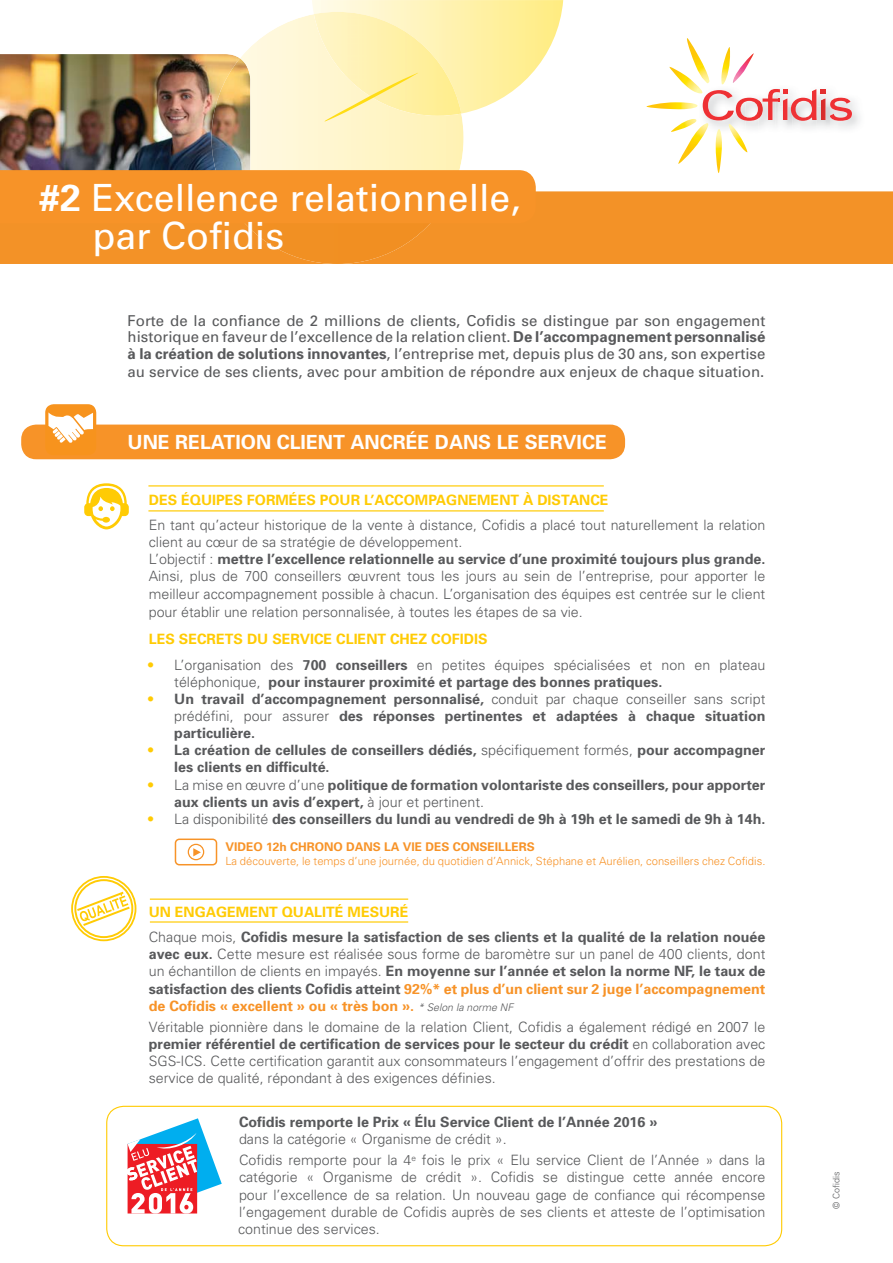
<style>
.page{position:relative;width:893px;height:1263px;background:#fff}
.page>*{position:absolute;margin:0;border:0;box-sizing:border-box;transform-origin:0 0}
.t1{font:37.5px/37.5px "Univers";color:#fff}
.t2{font:700 19.5px "Univers";color:#fff}
.t3{font:15px/16.5px "Univers";color:#58595b;text-align:justify}
.t4{font:300 14.25px/17.1px "Univers";color:#58595b}
.t5{font:700 14.25px/17.1px "Univers";color:#58595b}
.t6{font:700 14.25px "Univers";color:#ffcb04}
.t7{font:700 12px "Univers";color:#f79328}
.t8{font:300 11.25px "Univers";color:#f79328}
.t9{font:300 9px "Univers";color:#58595b}
.s1{font-weight:700}
.s2{color:#ffcb04}
.s3{font-weight:300;color:#ffcb04}
.s4{font-weight:300}
.s5{font-weight:700;color:#f79328}
.s6{font-style:italic;font-size:10.5px}
</style>
<div class="page">
<div style="left:106px;top:1106px;width:676px;height:140px;border:1px solid #ffcb04;border-radius:17px"></div>
<div style="left:563px;top:191px;width:330px;height:73px;background:#f39227"></div>
<img style="left:698px;top:93px;width:34px;height:36px">
<img style="left:775px;top:121px;width:4px;height:5px">
<img style="left:779px;top:121px;width:8px;height:6px">
<img style="left:826px;top:121px;width:3px;height:9px">
<svg style="left:703px;top:89px;width:149px;height:32px"></svg>
<img style="left:733px;top:53px;width:21px;height:30px">
<img style="left:715px;top:129px;width:7px;height:44px">
<img style="left:671px;top:119px;width:26px;height:13px">
<img style="left:669px;top:67px;width:34px;height:26px">
<img style="left:646px;top:102px;width:51px;height:7px">
<img style="left:728px;top:124px;width:20px;height:29px">
<img style="left:721px;top:47px;width:9px;height:38px">
<img style="left:686px;top:38px;width:23px;height:45px">
<img style="left:678px;top:123px;width:30px;height:41px">
<img style="left:0;top:0;width:563px;height:264px">
<div style="left:21px;top:425px;width:604px;height:34px;background:#f79328;border-radius:15px"></div>
<hr style="left:148px;top:485px;width:456px;height:2px;background:#ffcb04">
<hr style="left:148px;top:510px;width:456px;height:2px;background:#ffcb04">
<hr style="left:150px;top:899px;width:258px;height:1px;background:#ffcb04">
<hr style="left:150px;top:921px;width:258px;height:2px;background:#ffcb04">
<svg style="left:71px;top:876px;width:65px;height:65px"></svg>
<div style="left:175px;top:839px;width:42px;height:26px;border:2px solid #f79328;border-radius:4px"></div>
<svg style="left:193px;top:848px;width:8px;height:8px"></svg>
<div style="left:188px;top:844px;width:16px;height:16px;border:1px solid #f79328;border-radius:50%"></div>
<div style="left:45px;top:404px;width:51px;height:51px;background:#f7931d;border-radius:9px"></div>
<svg style="left:48px;top:412px;width:45px;height:31px"></svg>
<svg style="left:84px;top:483px;width:45px;height:46px"></svg>
<svg style="left:128px;top:1118px;width:94px;height:96px"></svg>
<h1 class="t1" style="left:92px;top:183px;width:430px;text-indent:-53px"><span class="s1">#2</span> Excellence relationnelle, par Cofidis</h1>
<p class="t3" style="left:128px;top:314px;width:639px">Forte de la confiance de 2 millions de clients, Cofidis se distingue par son engagement historique en faveur de l’excellence de la relation client. <span class="s1">De l’accompagnement personnalisé à la création de solutions innovantes</span>, l’entreprise met, depuis plus de 30 ans, son expertise</p>
<p class="t3" style="left:128px;top:365px;width:638px">au service de ses clients, avec pour ambition de répondre aux enjeux de chaque situation.</p>
<h2 class="t2" style="left:128px;top:435px;width:481px">UNE RELATION CLIENT ANCRÉE DANS LE SERVICE</h2>
<p class="t6" style="left:149px;top:494px;width:461px">DES ÉQUIPES FORMÉES POUR L’ACCOMPAGNEMENT À DISTANCE</p>
<p class="t4" style="left:149px;top:518px;width:618px">En tant qu’acteur historique de la vente à distance, Cofidis a placé tout naturellement la relation client au cœur de sa stratégie de développement.<br>L’objectif : <span class="s1">mettre l’excellence relationnelle au service d’une proximité toujours plus grande.<br></span>Ainsi, plus de 700 conseillers œuvrent tous les jours au sein de l’entreprise, pour apporter le meilleur accompagnement possible à chacun. L’organisation des équipes est centrée sur le client pour établir une relation personnalisée, à toutes les étapes de sa vie.</p>
<p class="t6" style="left:149px;top:634px;width:340px">LES SECRETS DU SERVICE CLIENT CHEZ COFIDIS</p>
<p class="t4" style="left:174px;top:658px;width:593px;text-indent:-27px"><span class="s2">•</span> L’organisation des <span class="s1">700 conseillers</span> en petites équipes spécialisées et non en plateau téléphonique, <span class="s1">pour instaurer proximité et partage des bonnes pratiques.</span></p>
<p class="t5" style="left:174px;top:692px;width:593px;text-align:justify;text-indent:-27px"><span class="s3">•</span> Un travail d’accompagnement personnalisé, <span class="s4">conduit par chaque conseiller sans script prédéfini, pour assurer</span> des réponses pertinentes et adaptées à chaque situation particulière.</p>
<p class="t5" style="left:174px;top:743px;width:593px;text-indent:-27px"><span class="s3">•</span> La création de cellules de conseillers dédiés, <span class="s4">spécifiquement formés,</span> pour accompagner les clients en difficulté.</p>
<p class="t5" style="left:174px;top:777px;width:593px;text-indent:-27px"><span class="s3">•</span> <span class="s4">La mise en œuvre d’une</span> politique de formation volontariste des conseillers, pour apporter aux clients un avis d’expert, <span class="s4">à jour et pertinent.</span></p>
<p class="t5" style="left:147px;top:811px;width:620px"><span class="s3">•</span> <span class="s4">La disponibilité</span> des conseillers du lundi au vendredi de 9h à 19h et le samedi de 9h à 14h.</p>
<p class="t7" style="left:225px;top:842px;width:311px">VIDEO 12h CHRONO DANS LA VIE DES CONSEILLERS</p>
<p class="t8" style="left:225px;top:857px;width:542px">La découverte, le temps d’une journée, du quotidien d’Annick, Stéphane et Aurélien, conseillers chez Cofidis.</p>
<p class="t5" style="left:149px;top:900px;width:618px;line-height:25.7px"><span class="s2">UN ENGAGEMENT QUALITÉ MESURÉ<br></span><span class="s4">Chaque mois,</span> Cofidis mesure la satisfaction de ses clients et la qualité de la relation nouée</p>
<p class="t4" style="left:149px;top:947px;width:618px;text-align:justify"><span class="s1">avec eux.</span> Cette mesure est réalisée sous forme de baromètre sur un panel de 400 clients, dont un échantillon de clients en impayés. <span class="s1">En moyenne sur l’année et selon la norme NF, le taux de satisfaction des clients Cofidis atteint</span> <span class="s5">92%* et plus d’un client sur 2 juge l’accompagnement de Cofidis « excellent » ou « très bon ».</span> <span class="s6">* Selon la norme NF</span></p>
<p class="t4" style="left:149px;top:1020px;width:618px;text-align:justify">Véritable pionnière dans le domaine de la relation Client, Cofidis a également rédigé en 2007 le <span class="s1">premier référentiel de certification de services pour le secteur du crédit</span> en collaboration avec SGS-ICS. Cette certification garantit aux consommateurs l’engagement d’offrir des prestations de service de qualité, répondant à des exigences définies.</p>
<p class="t5" style="left:239px;top:1115px;width:420px">Cofidis remporte le Prix « Élu Service Client de l’Année 2016 »</p>
<p class="t4" style="left:239px;top:1130px;width:528px;line-height:21.3px">dans la catégorie « Organisme de crédit ».<br>Cofidis remporte pour la 4<sup>e</sup> fois le prix « Elu service Client de l’Année » dans la</p>
<p class="t4" style="left:238px;top:1170px;width:529px;text-align:justify">catégorie « Organisme de crédit ». Cofidis se distingue cette année encore pour l’excellence de sa relation. Un nouveau gage de confiance qui récompense l’engagement durable de Cofidis auprès de ses clients et atteste de l’optimisation continue des services.</p>
<p class="t9" style="left:833px;top:1209px;width:39px;rotate:-90deg">© Cofidis</p>
</div>
